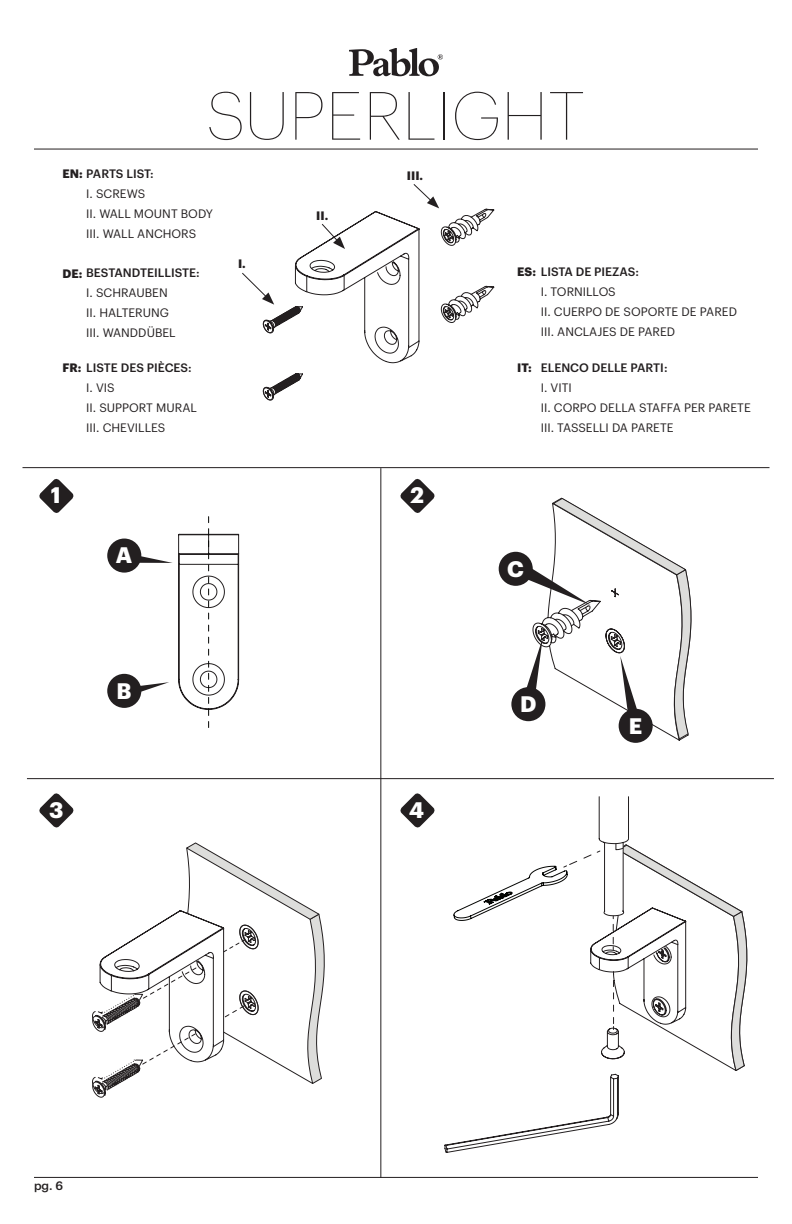
<style>
.page{position:relative;width:792px;height:1224px;background:#fff}
.page>*{position:absolute;margin:0;border:0;box-sizing:border-box;transform-origin:0 0}
.t1{font:100 66.6px "Graphik";color:#231f20}
.t2{font:700 22px "Graphik";color:#fff}
.t3{font:12px/20px "Graphik";color:#231f20}
.t4{font:500 12px "Graphik";color:#231f20}
.t5{font:700 12px "Graphik";color:#231f20}
.s1{font-weight:700}
.s2{font-weight:500}
</style>
<div class="page">
<svg style="left:349px;top:48px;width:94px;height:28px"></svg>
<hr style="left:34px;top:149px;width:724px;height:1px;background:#231f20">
<hr style="left:34px;top:1177px;width:724px;height:1px;background:#231f20">
<svg style="left:400px;top:478px;width:35px;height:35px"></svg>
<svg style="left:39px;top:793px;width:35px;height:35px"></svg>
<svg style="left:400px;top:793px;width:35px;height:35px"></svg>
<svg style="left:113px;top:517px;width:126px;height:211px"></svg>
<hr style="left:380px;top:468px;width:1px;height:710px;background:#231f20">
<svg style="left:92px;top:842px;width:233px;height:252px"></svg>
<svg style="left:514px;top:498px;width:177px;height:243px"></svg>
<hr style="left:22px;top:467px;width:748px;height:1px;background:#231f20">
<hr style="left:27px;top:778px;width:747px;height:1px;background:#231f20">
<svg style="left:444px;top:796px;width:303px;height:357px"></svg>
<div style="left:107px;top:674px;width:34px;height:34px;background:#231f20;border-radius:50%"></div>
<div style="left:499px;top:552px;width:34px;height:34px;background:#231f20;border-radius:50%"></div>
<div style="left:511px;top:687px;width:34px;height:34px;background:#231f20;border-radius:50%"></div>
<div style="left:619px;top:709px;width:34px;height:34px;background:#231f20;border-radius:50%"></div>
<svg style="left:39px;top:478px;width:35px;height:35px"></svg>
<div style="left:107px;top:539px;width:34px;height:34px;background:#231f20;border-radius:50%"></div>
<svg style="left:268px;top:209px;width:226px;height:192px"></svg>
<svg style="left:242px;top:272px;width:61px;height:128px"></svg>
<svg style="left:321px;top:223px;width:24px;height:26px"></svg>
<svg style="left:413px;top:184px;width:26px;height:24px"></svg>
<h1 class="t1" style="left:207px;top:69px;width:380px">SUPERLIGHT</h1>
<p class="t3" style="left:86px;top:162px;width:128px;text-indent:-24px"><span class="s1">EN:</span> <span class="s2">PARTS LIST:<br></span>I. SCREWS<br>II. WALL MOUNT BODY<br>III. WALL ANCHORS</p>
<p class="t3" style="left:86px;top:262px;width:115px;text-indent:-24px"><span class="s1">DE:</span> <span class="s2">BESTANDTEILLISTE:<br></span>I. SCHRAUBEN<br>II. HALTERUNG<br>III. WANDDÜBEL</p>
<p class="t3" style="left:86px;top:357px;width:112px;text-indent:-24px"><span class="s1">FR:</span> <span class="s2">LISTE DES PIÈCES:<br></span>I. VIS<br>II. SUPPORT MURAL<br>III. CHEVILLES</p>
<h2 class="t2" style="left:51px;top:478px;width:11px">1</h2>
<h2 class="t2" style="left:116px;top:538px;width:18px">A</h2>
<p class="t5" style="left:238px;top:254px;width:9px">I.</p>
<h2 class="t2" style="left:117px;top:674px;width:16px">B</h2>
<p class="t5" style="left:316px;top:206px;width:14px">II.</p>
<p class="t5" style="left:407px;top:166px;width:18px">III.</p>
<h2 class="t2" style="left:411px;top:478px;width:15px">2</h2>
<h2 class="t2" style="left:49px;top:793px;width:16px">3</h2>
<h2 class="t2" style="left:409px;top:793px;width:16px">4</h2>
<p class="t3" style="left:541px;top:261px;width:198px;text-indent:-24px"><span class="s1">ES:</span> <span class="s2">LISTA DE PIEZAS:<br></span>I. TORNILLOS<br>II. CUERPO DE SOPORTE DE PARED<br>III. ANCLAJES DE PARED</p>
<p class="t4" style="left:541px;top:358px;width:128px">ELENCO DELLE PARTI:</p>
<p class="t3" style="left:541px;top:377px;width:212px">I. VITI<br>II. CORPO DELLA STAFFA PER PARETE<br>III. TASSELLI DA PARETE</p>
<p class="t5" style="left:517px;top:358px;width:16px">IT:</p>
<h2 class="t2" style="left:507px;top:552px;width:18px">C</h2>
<h2 class="t2" style="left:520px;top:687px;width:18px">D</h2>
<h2 class="t2" style="left:629px;top:709px;width:15px">E</h2>
<p class="t4" style="left:34px;top:1176px;width:31px">pg. 6</p>
</div>
